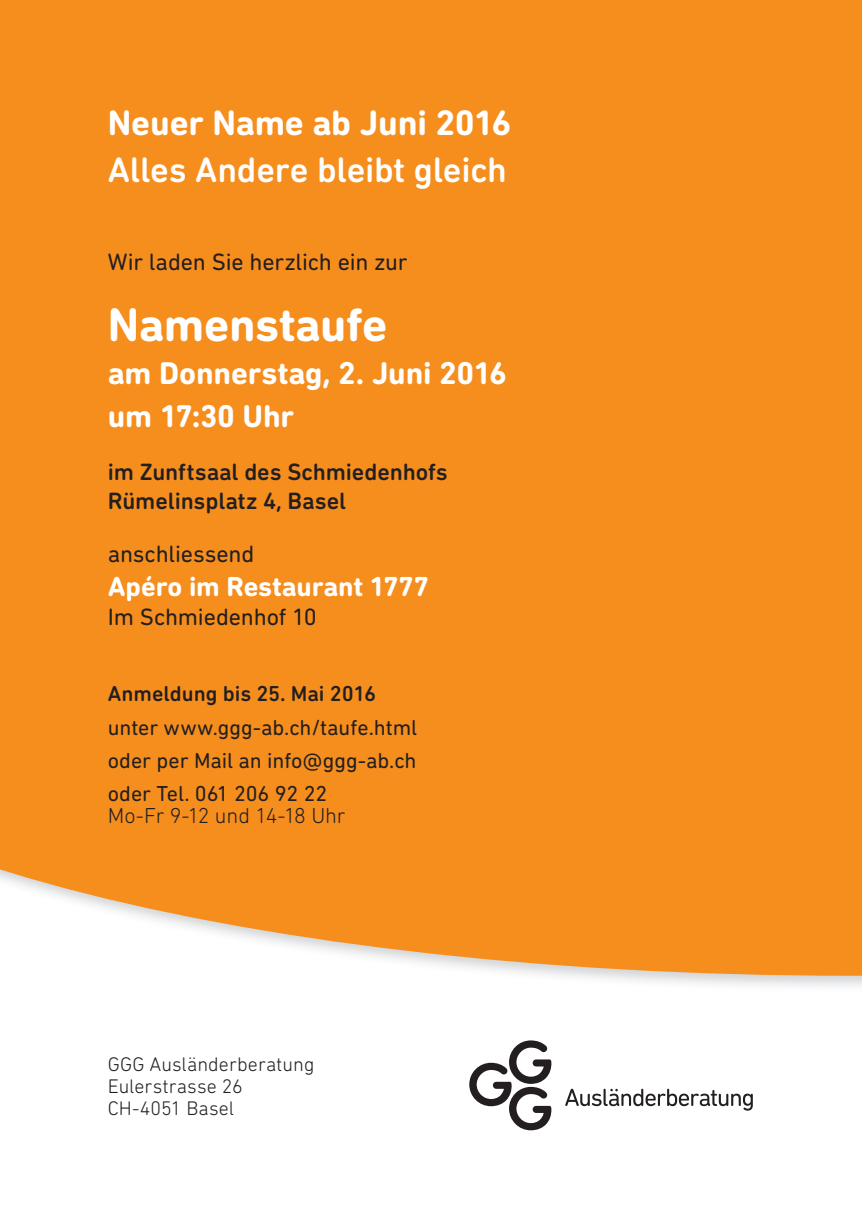
<style>
.page{position:relative;width:862px;height:1214px;background:#fff}
.page>*{position:absolute;margin:0;border:0;box-sizing:border-box;transform-origin:0 0}
.t1{font:700 48px "DIN Next Rounded LT Pro";letter-spacing:-.005em;color:#fff}
.t2{font:500 36px "DIN Next Rounded LT Pro";letter-spacing:-.01em;color:#fff}
.t3{font:700 36px "DIN Next Rounded LT Pro";letter-spacing:-.005em;color:#fff}
.t4{font:700 32px/43.4px "DIN Next Rounded LT Pro";letter-spacing:-.005em;color:#fff}
.t5{font:700 28px "DIN Next Rounded LT Pro";letter-spacing:-.005em;color:#fff}
.t6{font:24px "DIN Next Rounded LT Pro";letter-spacing:-.01em;color:#231f20}
.t7{font:500 24px/29.6px "DIN Next Rounded LT Pro";letter-spacing:-.005em;color:#231f20}
.t8{font:22px/33.4px "DIN Next Rounded LT Pro";letter-spacing:-.005em;color:#231f20;text-align:justify}
.t9{font:500 22px "DIN Next Rounded LT Pro";color:#231f20}
.t10{font:300 22px "DIN Next Rounded LT Pro";letter-spacing:-.01em;color:#231f20}
.t11{font:300 20px/22px "DIN Next Rounded LT Pro";letter-spacing:.005em;color:#231f20}
</style>
<div class="page">
<div style="left:0;top:0;width:862px;height:975px;background:#f68e1e"></div>
<svg style="left:565px;top:1088px;width:188px;height:22px"></svg>
<svg style="left:469px;top:1040px;width:82px;height:90px"></svg>
<h2 class="t3" style="left:108px;top:101px;width:405px">Neuer Name ab Juni 2016</h2>
<h2 class="t2" style="left:108px;top:149px;width:401px">Alles Andere bleibt gleich</h2>
<p class="t6" style="left:108px;top:248px;width:301px">Wir laden Sie herzlich ein zur</p>
<h1 class="t1" style="left:108px;top:296px;width:281px">Namenstaufe</h1>
<h3 class="t4" style="left:108px;top:351px;width:401px">am Donnerstag, 2. Juni 2016 um 17:30 Uhr</h3>
<p class="t7" style="left:108px;top:456px;width:342px">im Zunftsaal des Schmiedenhofs<br>Rümelinsplatz 4, Basel</p>
<p class="t6" style="left:108px;top:539px;width:148px">anschliessend</p>
<p class="t5" style="left:108px;top:569px;width:323px">Apéro im Restaurant 1777</p>
<p class="t6" style="left:108px;top:603px;width:210px">Im Schmiedenhof 10</p>
<p class="t9" style="left:108px;top:681px;width:270px">Anmeldung bis 25. Mai 2016</p>
<p class="t8" style="left:108px;top:710px;width:311px">unter www.ggg-ab.ch/taufe.html oder per Mail an info@ggg-ab.ch oder Tel. 061 206 92 22</p>
<p class="t10" style="left:108px;top:803px;width:239px">Mo-Fr 9-12 und 14-18 Uhr</p>
<p class="t11" style="left:108px;top:1053px;width:208px">GGG Ausländerberatung<br>Eulerstrasse 26<br>CH-4051 Basel</p>
</div>
